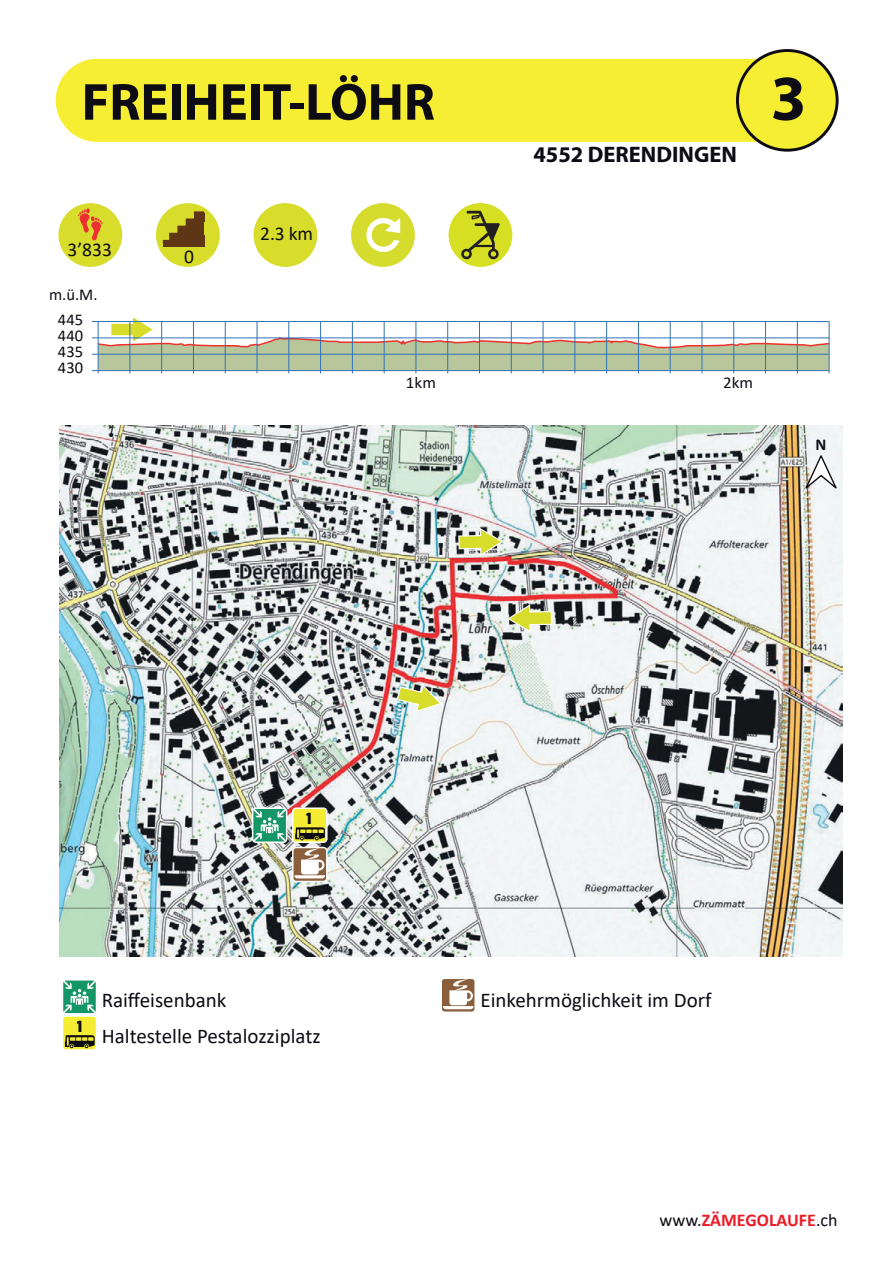
<style>
.page{position:relative;width:893px;height:1263px;background:#fff}
.page>*{position:absolute;margin:0;border:0;box-sizing:border-box;transform-origin:0 0}
.t1{font:700 64.5px "Myriad Pro";color:#0d0b14}
.t2{font:700 52.5px "Myriad Pro";color:#0d0b14}
.t3{font:700 22.5px "Myriad Pro";color:#0d0b14}
.t4{font:21px "Calibri";color:#0d0b14}
.t5{font:19.5px "Calibri";color:#0d0b14}
.t6{font:700 18px "Calibri";color:#ea1c28}
.t7{font:700 16.65px "Calibri";color:#0d0b14}
.t8{font:16.5px/16px "Calibri";color:#0d0b14}
.t9{font:15px "COCOGOOSE";color:#0d0b14}
.s1{font-weight:400;color:#0d0b14}
</style>
<div class="page">
<img style="left:59px;top:426px;width:783px;height:530px">
<div style="left:62px;top:1016px;width:35px;height:34px;background:#f4ed34;border-radius:3px"></div>
<div style="left:62px;top:1015px;width:35px;height:36px;border:2px solid #fff;border-radius:3px"></div>
<svg style="left:65px;top:1035px;width:30px;height:13px"></svg>
<svg style="left:802px;top:452px;width:36px;height:41px"></svg>
<svg style="left:396px;top:683px;width:47px;height:30px"></svg>
<svg style="left:458px;top:527px;width:46px;height:30px"></svg>
<svg style="left:506px;top:603px;width:47px;height:30px"></svg>
<div style="left:252px;top:807px;width:35px;height:36px;border:2px solid #fff;border-radius:3px"></div>
<svg style="left:254px;top:809px;width:32px;height:32px"></svg>
<svg style="left:441px;top:978px;width:34px;height:34px"></svg>
<div style="left:440px;top:977px;width:36px;height:36px;border:2px solid #fff;border-radius:3px"></div>
<svg style="left:443px;top:979px;width:31px;height:30px"></svg>
<svg style="left:293px;top:847px;width:34px;height:34px"></svg>
<div style="left:292px;top:847px;width:36px;height:35px;border:2px solid #fff;border-radius:3px"></div>
<svg style="left:294px;top:848px;width:31px;height:30px"></svg>
<div style="left:62px;top:979px;width:35px;height:35px;border:2px solid #fff;border-radius:3px"></div>
<svg style="left:63px;top:981px;width:33px;height:32px"></svg>
<div style="left:293px;top:808px;width:34px;height:34px;background:#f4ed34;border-radius:3px"></div>
<div style="left:292px;top:807px;width:36px;height:36px;border:2px solid #fff;border-radius:3px"></div>
<svg style="left:295px;top:827px;width:30px;height:13px"></svg>
<div style="left:449px;top:203px;width:63px;height:64px;background:#d6df21;border-radius:50%"></div>
<svg style="left:461px;top:211px;width:39px;height:49px"></svg>
<div style="left:254px;top:203px;width:63px;height:64px;background:#d8dd2c;border-radius:50%"></div>
<div style="left:58px;top:203px;width:64px;height:64px;background:#d8dd2c;border-radius:50%"></div>
<svg style="left:78px;top:208px;width:25px;height:33px"></svg>
<div style="left:156px;top:203px;width:64px;height:64px;background:#d8dd2c;border-radius:50%"></div>
<svg style="left:159px;top:209px;width:49px;height:37px"></svg>
<div style="left:163px;top:241px;width:41px;height:6px;background:#5e3615"></div>
<div style="left:172px;top:235px;width:32px;height:7px;background:#5e3615"></div>
<div style="left:180px;top:228px;width:24px;height:9px;background:#5e3615"></div>
<div style="left:189px;top:221px;width:15px;height:9px;background:#5e3615"></div>
<div style="left:196px;top:213px;width:8px;height:9px;background:#5e3615"></div>
<div style="left:351px;top:203px;width:64px;height:64px;background:#d6dc2d;border-radius:50%"></div>
<svg style="left:366px;top:218px;width:34px;height:34px"></svg>
<svg style="left:97px;top:317px;width:732px;height:53px"></svg>
<hr style="left:92px;top:370px;width:737px;height:1px;background:#3172b4">
<hr style="left:92px;top:338px;width:737px;height:1px;background:#3172b4">
<hr style="left:92px;top:354px;width:737px;height:1px;background:#3172b4">
<hr style="left:92px;top:321px;width:737px;height:1px;background:#3172b4">
<hr style="left:98px;top:321px;width:1px;height:52px;background:#3172b4">
<hr style="left:225px;top:321px;width:1px;height:52px;background:#3172b4">
<hr style="left:352px;top:321px;width:1px;height:52px;background:#3172b4">
<hr style="left:161px;top:321px;width:1px;height:52px;background:#3172b4">
<hr style="left:289px;top:321px;width:1px;height:52px;background:#3172b4">
<hr style="left:479px;top:321px;width:1px;height:52px;background:#3172b4">
<hr style="left:416px;top:321px;width:1px;height:52px;background:#3172b4">
<hr style="left:130px;top:321px;width:1px;height:52px;background:#3172b4">
<hr style="left:257px;top:321px;width:1px;height:52px;background:#3172b4">
<hr style="left:193px;top:321px;width:1px;height:52px;background:#3172b4">
<hr style="left:511px;top:321px;width:1px;height:52px;background:#3172b4">
<hr style="left:447px;top:321px;width:1px;height:52px;background:#3172b4">
<hr style="left:384px;top:321px;width:1px;height:52px;background:#3172b4">
<hr style="left:320px;top:321px;width:1px;height:52px;background:#3172b4">
<hr style="left:543px;top:321px;width:1px;height:52px;background:#3172b4">
<hr style="left:575px;top:321px;width:1px;height:52px;background:#3172b4">
<hr style="left:702px;top:321px;width:1px;height:52px;background:#3172b4">
<hr style="left:829px;top:321px;width:1px;height:52px;background:#3172b4">
<hr style="left:638px;top:321px;width:1px;height:52px;background:#3172b4">
<hr style="left:765px;top:321px;width:1px;height:52px;background:#3172b4">
<hr style="left:606px;top:321px;width:1px;height:52px;background:#3172b4">
<hr style="left:733px;top:321px;width:1px;height:52px;background:#3172b4">
<hr style="left:670px;top:321px;width:1px;height:52px;background:#3172b4">
<hr style="left:797px;top:321px;width:1px;height:52px;background:#3172b4">
<div style="left:56px;top:59px;width:703px;height:83px;background:#f6ee33"></div>
<div style="left:737px;top:51px;width:100px;height:99px;background:#f6ee33;border-radius:50%"></div>
<div style="left:736px;top:49px;width:103px;height:103px;border:3px solid #0d0b14;border-radius:50%"></div>
<h2 class="t2" style="left:82px;top:68px;width:355px">FREIHEIT-LÖHR</h2>
<h1 class="t1" style="left:771px;top:56px;width:37px">3</h1>
<p class="t3" style="left:533px;top:140px;width:205px">4552 DERENDINGEN</p>
<p class="t5" style="left:68px;top:236px;width:46px">3’833</p>
<p class="t8" style="left:49px;top:286px;width:50px">m.ü.M.</p>
<p class="t8" style="left:58px;top:311px;width:27px">445</p>
<p class="t8" style="left:58px;top:327px;width:27px">440</p>
<p class="t8" style="left:58px;top:343px;width:27px">435<br>430</p>
<p class="t5" style="left:184px;top:243px;width:11px">0</p>
<p class="t5" style="left:260px;top:220px;width:55px">2.3 km</p>
<p class="t8" style="left:406px;top:374px;width:31px">1km</p>
<p class="t8" style="left:723px;top:374px;width:31px">2km</p>
<p class="t7" style="left:816px;top:432px;width:12px">N</p>
<p class="t9" style="left:306px;top:807px;width:7px">1</p>
<p class="t9" style="left:77px;top:1015px;width:7px">1</p>
<p class="t4" style="left:102px;top:985px;width:126px">Raiffeisenbank</p>
<p class="t4" style="left:480px;top:985px;width:233px">Einkehrmöglichkeit im Dorf</p>
<p class="t4" style="left:102px;top:1021px;width:221px">Haltestelle Pestalozziplatz</p>
<p class="t6" style="left:660px;top:1207px;width:180px"><span class="s1">www.</span>ZÄMEGOLAUFE<span class="s1">.ch</span></p>
</div>
